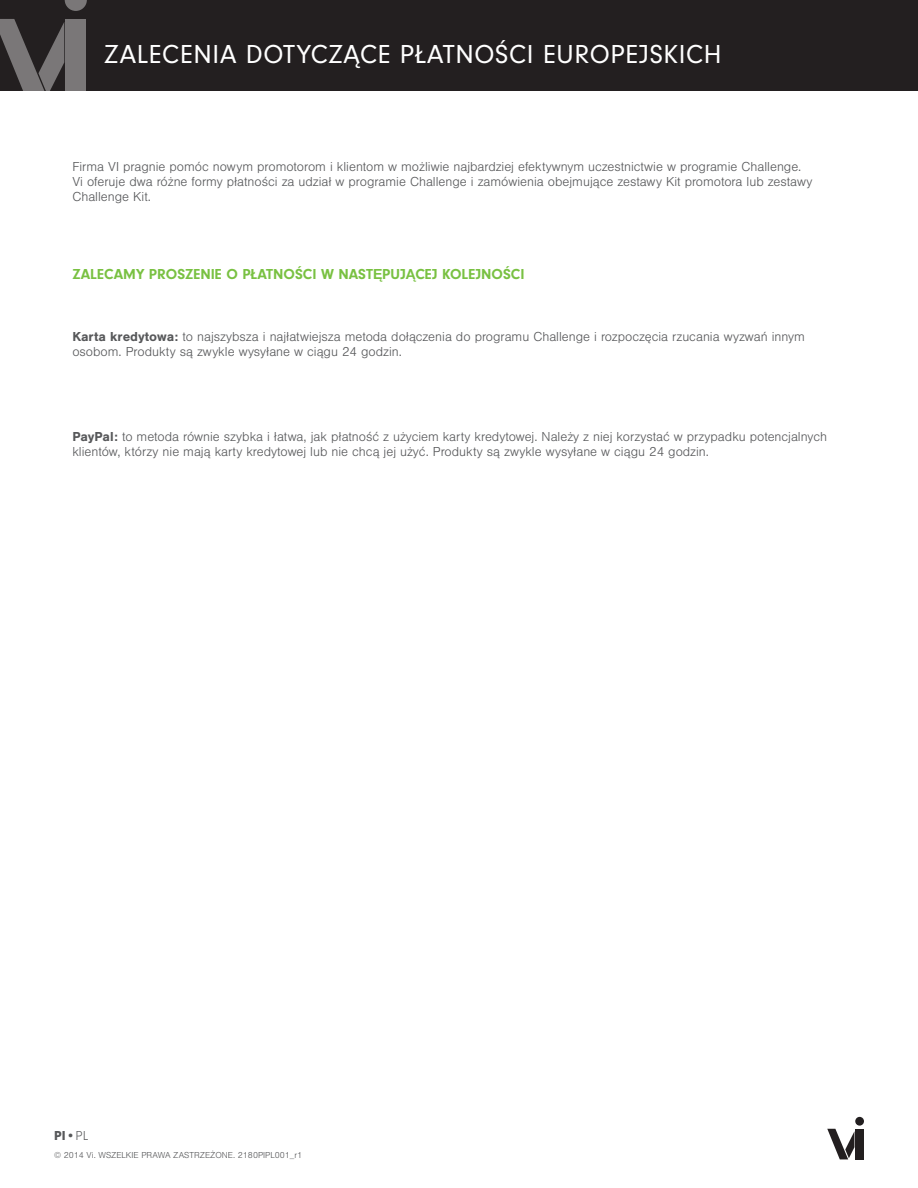
<style>
.page{position:relative;width:918px;height:1188px;background:#fff}
.page>*{position:absolute;margin:0;border:0;box-sizing:border-box;transform-origin:0 0}
.t1{font:27px "Neuzeit Gro";letter-spacing:.025em;color:#fff}
.Header_4{font:700 15px "Neuzeit Gro";color:#79c142}
.Body{font:300 13.5px/15px "Nimbus San";color:#57585a}
.Copyright_Lt{font:300 13.5px "Neuzeit Gro";color:#57585a}
.t2{font:300 9px "Nimbus San";color:#57585a}
.s1{font-weight:700}
.s2{font-weight:900}
</style>
<div class="page">
<div style="left:856px;top:1129px;width:8px;height:30px;background:#231f20"></div>
<svg style="left:827px;top:1129px;width:27px;height:30px"></svg>
<div style="left:855px;top:1117px;width:9px;height:9px;background:#231f20;border-radius:50%"></div>
<div style="left:0;top:0;width:918px;height:91px;background:#231f20"></div>
<svg style="left:66px;top:19px;width:20px;height:72px"></svg>
<svg style="left:0;top:19px;width:64px;height:72px"></svg>
<svg style="left:65px;top:0;width:22px;height:11px"></svg>
<p class="t1" style="left:104px;top:40px;width:619px">ZALECENIA DOTYCZĄCE PŁATNOŚCI EUROPEJSKICH</p>
<p class="Body" style="left:72px;top:160px;width:742px">Firma VI pragnie pomóc nowym promotorom i klientom w możliwie najbardziej efektywnym uczestnictwie w programie Challenge.<br>Vi oferuje dwa różne formy płatności za udział w programie Challenge i zamówienia obejmujące zestawy Kit promotora lub zestawy<br>Challenge Kit.</p>
<p class="Header_4" style="left:72px;top:266px;width:454px">ZALECAMY PROSZENIE O PŁATNOŚCI W NASTĘPUJĄCEJ KOLEJNOŚCI</p>
<p class="Body" style="left:72px;top:329px;width:734px"><span class="s1">Karta kredytowa:</span> to najszybsza i najłatwiejsza metoda dołączenia do programu Challenge i rozpoczęcia rzucania wyzwań innym osobom. Produkty są zwykle wysyłane w ciągu 24 godzin.</p>
<p class="Body" style="left:72px;top:430px;width:756px"><span class="s1">PayPal:</span> to metoda równie szybka i łatwa, jak płatność z użyciem karty kredytowej. Należy z niej korzystać w przypadku potencjalnych klientów, którzy nie mają karty kredytowej lub nie chcą jej użyć. Produkty są zwykle wysyłane w ciągu 24 godzin.</p>
<p class="Copyright_Lt" style="left:54px;top:1128px;width:36px"><span class="s2">PI</span>•PL</p>
<p class="t2" style="left:54px;top:1151px;width:250px">© 2014 Vi. WSZELKIE PRAWA ZASTRZEŻONE. 2180PIPL001_r1</p>
</div>
